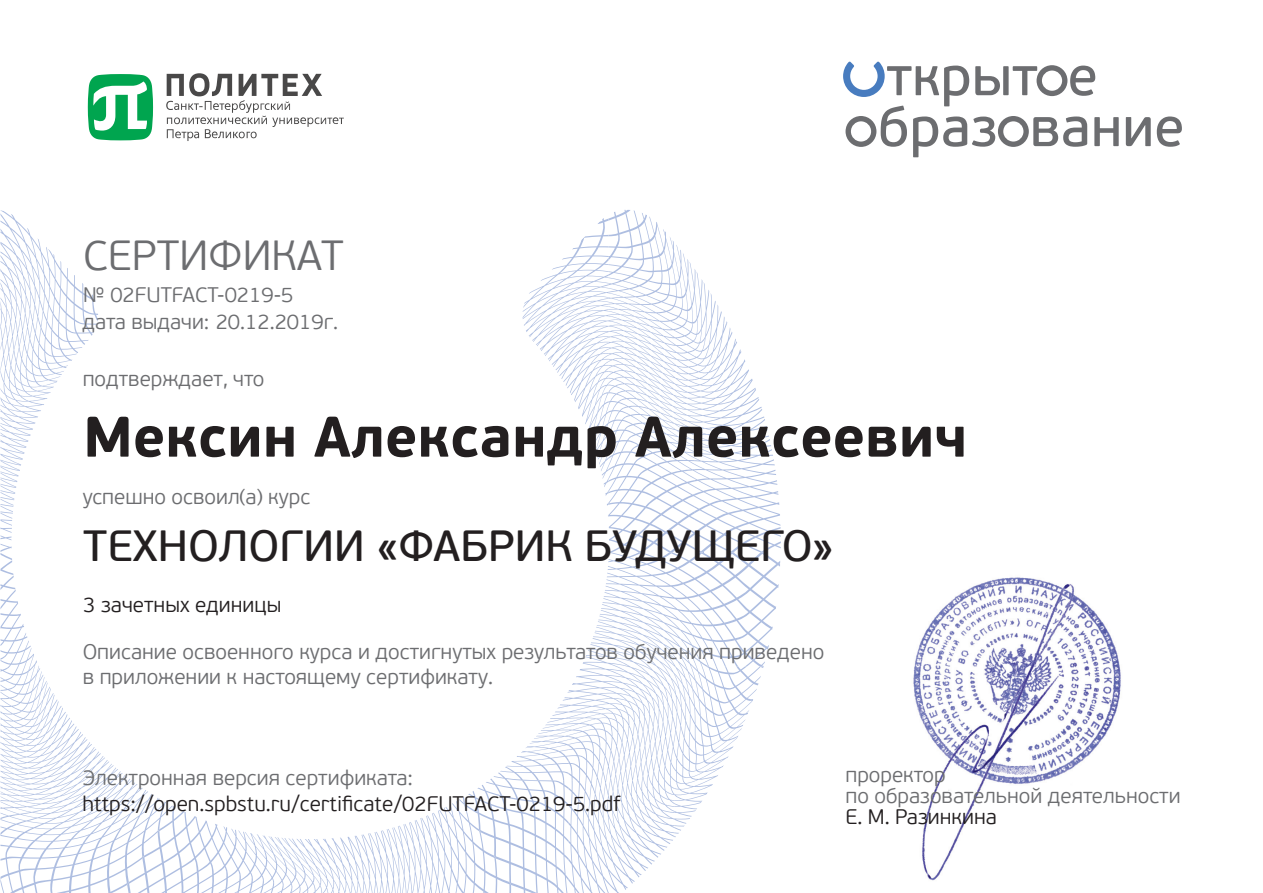
<style>
.page{position:relative;width:1263px;height:893px;background:#fff}
.page>*{position:absolute;margin:0;border:0;box-sizing:border-box;transform-origin:0 0}
.t1{font:700 57px "PF Beau Sans Pro";color:#231f20}
.t2{font:43.5px "PF Beau Sans Pro Bbook";color:#231f20}
.t3{font:300 42px "PF Beau Sans Pro";color:#6c6d70}
.t4{font:300 21px/25.2px "PF Beau Sans Pro";color:#6c6d70}
.t5{font:300 21px "PF Beau Sans Pro";color:#231f20}
</style>
<div class="page">
<svg style="left:524px;top:210px;width:245px;height:342px"></svg>
<svg style="left:0;top:210px;width:98px;height:342px"></svg>
<svg style="left:0;top:553px;width:160px;height:340px"></svg>
<svg style="left:127px;top:799px;width:336px;height:94px"></svg>
<svg style="left:463px;top:552px;width:317px;height:341px"></svg>
<svg style="left:490px;top:666px;width:274px;height:227px"></svg>
<svg style="left:843px;top:62px;width:276px;height:95px"></svg>
<svg style="left:1126px;top:117px;width:25px;height:29px"></svg>
<svg style="left:1157px;top:116px;width:25px;height:31px"></svg>
<svg style="left:166px;top:73px;width:178px;height:68px"></svg>
<svg style="left:88px;top:74px;width:65px;height:66px"></svg>
<img style="left:913px;top:577px;width:208px;height:304px">
<h3 class="t3" style="left:83px;top:231px;width:262px">СЕРТИФИКАТ</h3>
<p class="t4" style="left:83px;top:282px;width:212px">№ 02FUTFACT-0219-5</p>
<p class="t4" style="left:82px;top:310px;width:257px">дата выдачи: 20.12.2019г.</p>
<p class="t4" style="left:83px;top:366px;width:183px">подтверждает, что</p>
<h1 class="t1" style="left:83px;top:401px;width:885px">Мексин Александр Алексеевич</h1>
<p class="t4" style="left:83px;top:485px;width:229px">успешно освоил(а) курс</p>
<h2 class="t2" style="left:83px;top:521px;width:752px">ТЕХНОЛОГИИ «ФАБРИК БУДУЩЕГО»</h2>
<p class="t5" style="left:83px;top:593px;width:199px">3 зачетных единицы</p>
<p class="t4" style="left:83px;top:639px;width:743px">Описание освоенного курса и достигнутых результатов обучения приведено в приложении к настоящему сертификату.</p>
<p class="t4" style="left:83px;top:766px;width:332px">Электронная версия сертификата:</p>
<p class="t5" style="left:82px;top:792px;width:539px">https://open.spbstu.ru/certificate/02FUTFACT-0219-5.pdf</p>
<p class="t4" style="left:845px;top:764px;width:337px;line-height:21px">проректор<br>по образовательной деятельности</p>
<p class="t5" style="left:845px;top:805px;width:153px">Е. М. Разинкина</p>
</div>
